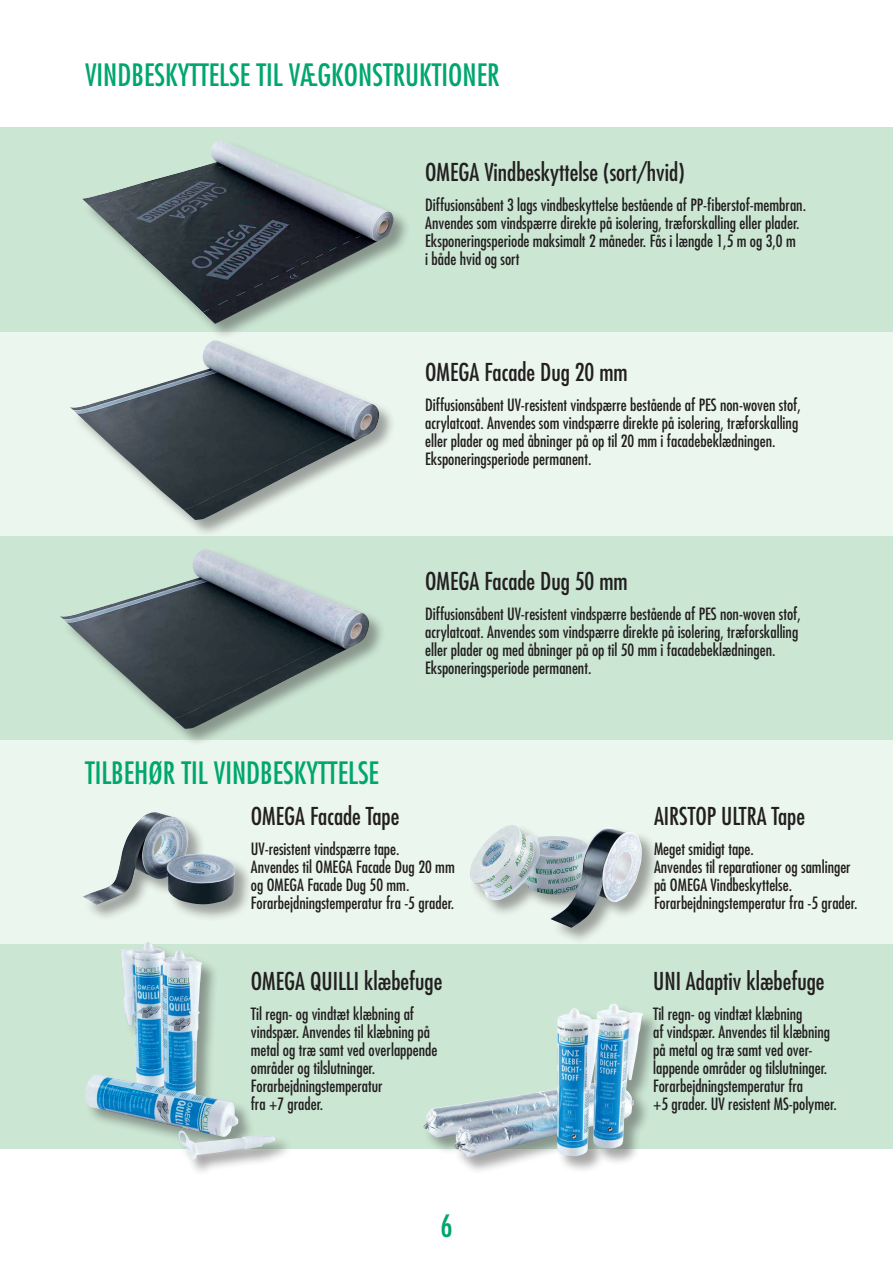
<style>
.page{position:relative;width:893px;height:1263px;background:#fff}
.page>*{position:absolute;margin:0;border:0;box-sizing:border-box;transform-origin:0 0}
.t1{font:condensed 30px "Futura";color:#00a66e}
.t2{font:condensed 24px "Futura";color:#231f20}
.t3{font:condensed 16.5px/18px "Futura";color:#231f20}
</style>
<div class="page">
<div style="left:0;top:944px;width:893px;height:204px;background:#cbe6d3"></div>
<div style="left:0;top:740px;width:893px;height:204px;background:#ebf6ee"></div>
<div style="left:0;top:536px;width:893px;height:204px;background:#cbe6d3"></div>
<div style="left:0;top:332px;width:893px;height:204px;background:#ebf6ee"></div>
<div style="left:0;top:128px;width:893px;height:204px;background:#cbe6d3"></div>
<div style="left:83px;top:140px;width:328px;height:201px;background:#231f20;opacity:.4"></div>
<img style="left:82px;top:140px;width:311px;height:184px">
<div style="left:61px;top:549px;width:326px;height:197px;background:#231f20;opacity:.4"></div>
<img style="left:60px;top:549px;width:309px;height:180px">
<div style="left:84px;top:812px;width:169px;height:110px;background:#231f20;opacity:.4"></div>
<img style="left:83px;top:812px;width:152px;height:93px">
<div style="left:85px;top:942px;width:207px;height:235px;background:#231f20;opacity:.4"></div>
<img style="left:85px;top:942px;width:190px;height:218px">
<div style="left:469px;top:825px;width:191px;height:120px;background:#231f20;opacity:.4"></div>
<img style="left:469px;top:825px;width:173px;height:103px">
<div style="left:71px;top:340px;width:326px;height:197px;background:#231f20;opacity:.4"></div>
<img style="left:70px;top:340px;width:309px;height:180px">
<div style="left:423px;top:1003px;width:237px;height:172px;background:#231f20;opacity:.4"></div>
<img style="left:423px;top:1003px;width:221px;height:155px">
<h1 class="t1" style="left:85px;top:56px;width:416px">VINDBESKYTTELSE TIL VÆGKONSTRUKTIONER</h1>
<h2 class="t2" style="left:425px;top:157px;width:261px">OMEGA Vindbeskyttelse (sort/hvid)</h2>
<p class="t3" style="left:425px;top:196px;width:382px">Diffusionsåbent 3 lags vindbeskyttelse bestående af PP-fiberstof-membran.<br>Anvendes som vindspærre direkte på isolering, træforskalling eller plader.<br>Eksponeringsperiode maksimalt 2 måneder. Fås i længde 1,5 m og 3,0 m<br>i både hvid og sort</p>
<h2 class="t2" style="left:425px;top:357px;width:204px">OMEGA Facade Dug 20 mm</h2>
<p class="t3" style="left:425px;top:396px;width:377px">Diffusionsåbent UV-resistent vindspærre bestående af PES non-woven stof, acrylatcoat. Anvendes som vindspærre direkte på isolering, træforskalling eller plader og med åbninger på op til 20 mm i facadebeklædningen.<br>Eksponeringsperiode permanent.</p>
<h1 class="t1" style="left:85px;top:754px;width:295px">TILBEHØR TIL VINDBESKYTTELSE</h1>
<h2 class="t2" style="left:425px;top:566px;width:204px">OMEGA Facade Dug 50 mm</h2>
<p class="t3" style="left:425px;top:604px;width:377px">Diffusionsåbent UV-resistent vindspærre bestående af PES non-woven stof, acrylatcoat. Anvendes som vindspærre direkte på isolering, træforskalling eller plader og med åbninger på op til 50 mm i facadebeklædningen.<br>Eksponeringsperiode permanent.</p>
<h2 class="t2" style="left:251px;top:800px;width:150px">OMEGA Facade Tape</h2>
<p class="t3" style="left:251px;top:839px;width:205px">UV-resistent vindspærre tape.<br>Anvendes til OMEGA Facade Dug 20 mm og OMEGA Facade Dug 50 mm.<br>Forarbejdningstemperatur fra -5 grader.</p>
<h2 class="t2" style="left:251px;top:965px;width:193px">OMEGA QUILLI klæbefuge</h2>
<p class="t3" style="left:251px;top:1004px;width:188px">Til regn- og vindtæt klæbning af vindspær. Anvendes til klæbning på metal og træ samt ved overlappende områder og tilslutninger.<br>Forarbejdningstemperatur<br>fra +7 grader.</p>
<h1 class="t1" style="left:440px;top:1207px;width:14px">6</h1>
<h2 class="t2" style="left:654px;top:800px;width:153px">AIRSTOP ULTRA Tape</h2>
<p class="t3" style="left:654px;top:839px;width:205px">Meget smidigt tape.<br>Anvendes til reparationer og samlinger på OMEGA Vindbeskyttelse.<br>Forarbejdningstemperatur fra -5 grader.</p>
<h2 class="t2" style="left:653px;top:965px;width:173px">UNI Adaptiv klæbefuge</h2>
<p class="t3" style="left:653px;top:1004px;width:185px">Til regn- og vindtæt klæbning<br>af vindspær. Anvendes til klæbning på metal og træ samt ved over&shy;lappende områder og tilslutninger.<br>Forarbejdningstemperatur fra<br>+5 grader. UV resistent MS-polymer.</p>
</div>
